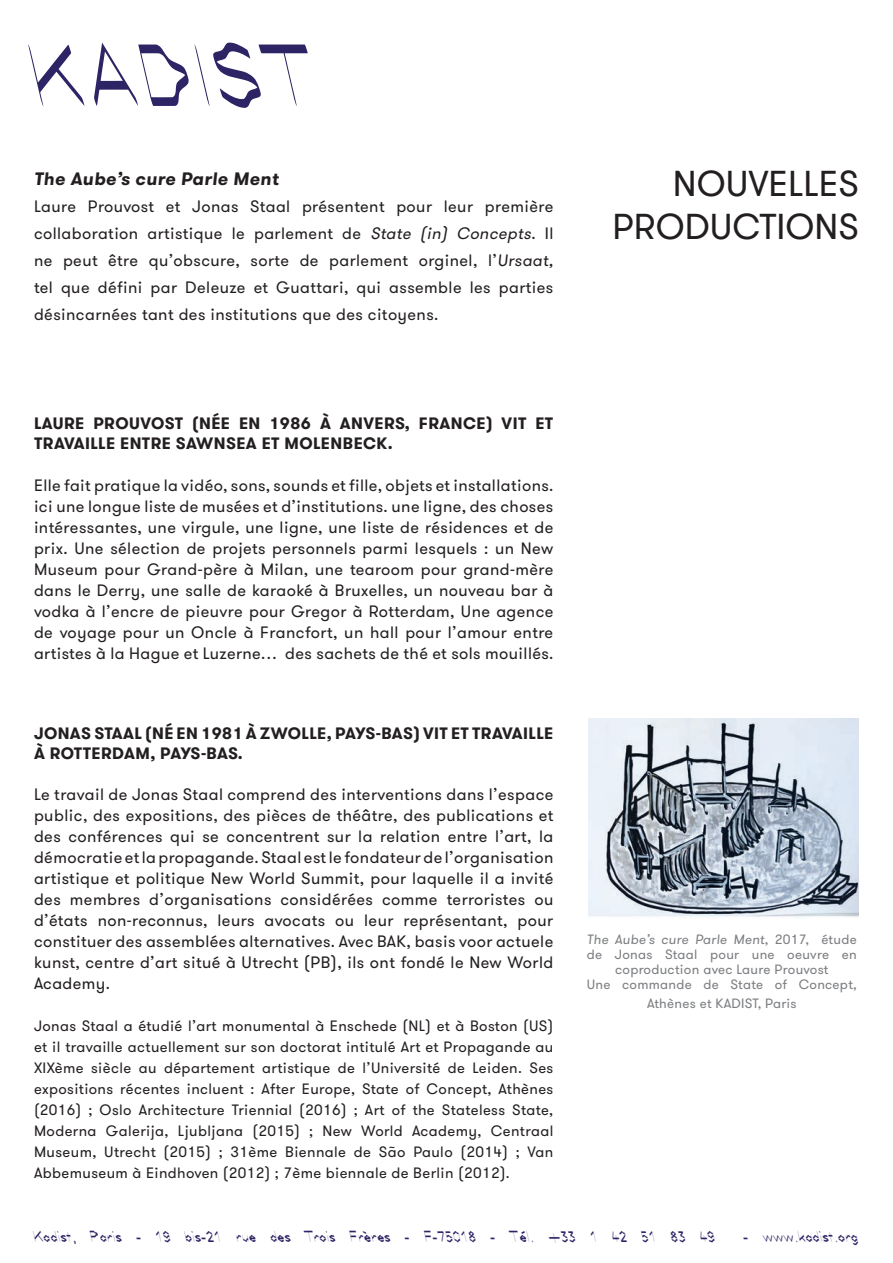
<style>
.page{position:relative;width:893px;height:1263px;background:#fff}
.page>*{position:absolute;margin:0;border:0;box-sizing:border-box;transform-origin:0 0}
.t1{font:90px "mtdbt 2 f 4 d";color:#2c2465}
.t2{font:36px/43.2px "GT Walsheim";color:#231f20;text-align:right}
.t3{font:700 18px "GT Walsheim";color:#231f20}
.t4{font:16.5px/21px "GT Walsheim";letter-spacing:.025em;color:#231f20;text-align:justify}
.t5{font:700 16.5px/19.8px "GT Walsheim";letter-spacing:.025em;color:#231f20}
.t6{font:16.5px "mtdbt 2 f 4 d";color:#2c2465}
.t7{font:15px/21px "GT Walsheim";letter-spacing:.025em;color:#231f20;text-align:justify}
.t8{font:13.5px/15px "GT Walsheim";letter-spacing:.02em;color:#7c7e81;text-align:center}
.s1{font-style:italic}
</style>
<div class="page">
<img style="left:589px;top:719px;width:270px;height:198px">
<h1 class="t1" style="left:34px;top:21px;width:291px">KADIST</h1>
<p class="t3" style="left:34px;top:167px;width:249px">The Aube’s cure Parle Ment</p>
<p class="t4" style="left:34px;top:193px;width:521px;line-height:27px">Laure Prouvost et Jonas Staal présentent pour leur première collaboration artistique le parlement de <span class="s1">State (in) Concepts</span>. Il ne peut être qu’obscure, sorte de parlement orginel, l’<span class="s1">Ursaat, </span>tel que défini par Deleuze et Guattari, qui assemble les parties désincarnées tant des institutions que des citoyens.</p>
<h2 class="t2" style="left:612px;top:163px;width:248px">NOUVELLES<br>PRODUCTIONS</h2>
<p class="t5" style="left:34px;top:414px;width:521px">LAURE PROUVOST (NÉE EN 1986 À ANVERS, FRANCE) VIT ET<br>TRAVAILLE ENTRE SAWNSEA ET MOLENBECK.</p>
<p class="t4" style="left:34px;top:475px;width:521px">Elle fait pratique la vidéo, sons, sounds et fille, objets et installations. ici une longue liste de musées et d’institutions. une ligne, des choses intéressantes, une virgule, une ligne, une liste de résidences et de prix. Une sélection de projets personnels parmi lesquels : un New Museum pour Grand-père à Milan, une tearoom pour grand-mère dans le Derry, une salle de karaoké à Bruxelles, un nouveau bar à vodka à l’encre de pieuvre pour Gregor à Rotterdam, Une agence de voyage pour un Oncle à Francfort, un hall pour l’amour entre artistes à la Hague et Luzerne… des sachets de thé et sols mouillés.</p>
<p class="t5" style="left:34px;top:724px;width:521px">JONAS STAAL (NÉ EN 1981 À ZWOLLE, PAYS-BAS) VIT ET TRAVAILLE<br>À ROTTERDAM, PAYS-BAS.</p>
<p class="t4" style="left:34px;top:784px;width:521px">Le travail de Jonas Staal comprend des interventions dans l’espace public, des expositions, des pièces de théâtre, des publications et des conférences qui se concentrent sur la relation entre l’art, la démocratie et la propagande. Staal est le fondateur de l’organisation artistique et politique New World Summit, pour laquelle il a invité des membres d’organisations considérées comme terroristes ou d’états non-reconnus, leurs avocats ou leur représentant, pour constituer des assemblées alternatives. Avec BAK, basis voor actuele kunst, centre d’art situé à Utrecht (PB), ils ont fondé le New World Academy.</p>
<p class="t7" style="left:34px;top:1016px;width:521px">Jonas Staal a étudié l’art monumental à Enschede (NL) et à Boston (US) et il travaille actuellement sur son doctorat intitulé Art et Propagande au XIXème siècle au département artistique de l’Université de Leiden. Ses expositions récentes incluent : After Europe, State of Concept, Athènes (2016) ; Oslo Architecture Triennial (2016) ; Art of the Stateless State, Moderna Galerija, Ljubljana (2015) ; New World Academy, Centraal Museum, Utrecht (2015) ; 31ème Biennale de São Paulo (2014) ; Van Abbemuseum à Eindhoven (2012) ; 7ème biennale de Berlin (2012).</p>
<p class="t8" style="left:587px;top:932px;width:272px"><span class="s1">The Aube’s cure Parle Ment</span>, 2017, étude de Jonas Staal pour une oeuvre en coproduction avec Laure Prouvost<br>Une commande de State of Concept,</p>
<p class="t8" style="left:647px;top:996px;width:151px">Athènes et KADIST, Paris</p>
<p class="t6" style="left:34px;top:1227px;width:684px">Kadist, Paris - 19 bis-21 rue des Trois Frères - F-75018 - Tél. +33 1 42 51 83 49</p>
<p class="t6" style="left:744px;top:1227px;width:116px">- www.kadist.org</p>
</div>
